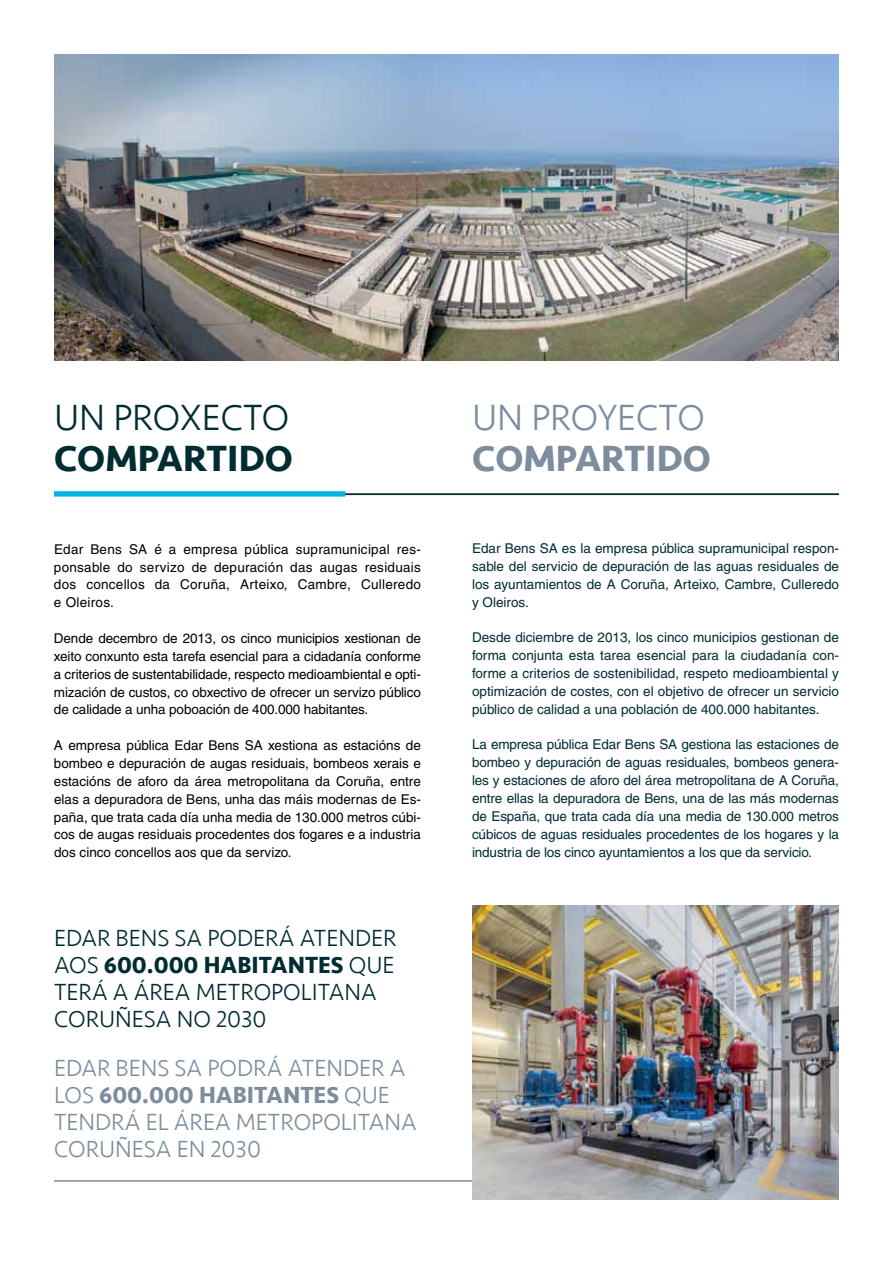
<style>
.page{position:relative;width:893px;height:1263px;background:#fff}
.page>*{position:absolute;margin:0;border:0;box-sizing:border-box;transform-origin:0 0}
.t1{font:300 37.5px "Seravek";color:#002c32}
.t2{font:700 37.5px "Seravek";color:#002c32}
.t3{font:300 37.5px "Seravek";color:#7d8d9e}
.t4{font:700 37.5px "Seravek";color:#7d8d9e}
.t5{font:300 24px/27px "Seravek";color:#7d8d9e}
.t6{font:300 24px/27px "Seravek";color:#002c32}
.t7{font:13.5px/18px "Helvetica";color:#002c32;text-align:justify}
.t8{font:13.5px/18px "Helvetica";color:#000;text-align:justify}
.s1{font-weight:700}
</style>
<div class="page">
<img style="left:54px;top:54px;width:785px;height:306px">
<hr style="left:210px;top:493px;width:629px;height:2px;background:#002c32">
<div style="left:54px;top:491px;width:291px;height:6px;background:#00b1e5"></div>
<hr style="left:54px;top:1180px;width:448px;height:1px;background:#7d8d9e">
<img style="left:472px;top:906px;width:367px;height:293px">
<h1 class="t1" style="left:54px;top:396px;width:233px">UN PROXECTO</h1>
<h1 class="t2" style="left:54px;top:428px;width:240px">COMPARTIDO</h1>
<p class="t8" style="left:54px;top:540px;width:368px">Edar Bens SA é a empresa pública supramunicipal res&shy;ponsable do servizo de depuración das augas residuais dos concellos da Coruña, Arteixo, Cambre, Culleredo e Oleiros.</p>
<p class="t8" style="left:54px;top:629px;width:368px">Dende decembro de 2013, os cinco municipios xestionan de xeito conxunto esta tarefa esencial para a cidadanía conforme a criterios de sustentabilidade, respecto medioambiental e opti&shy;mización de custos, co obxectivo de ofrecer un servizo público de calidade a unha poboación de 400.000 habitantes.</p>
<p class="t8" style="left:54px;top:736px;width:369px">A empresa pública Edar Bens SA xestiona as estacións de bombeo e depuración de augas residuais, bombeos xerais e estacións de aforo da área metropolitana da Coruña, entre elas a depuradora de Bens, unha das máis modernas de Es&shy;paña, que trata cada día unha media de 130.000 metros cúbi&shy;cos de augas residuais procedentes dos fogares e a industria dos cinco concellos aos que da servizo.</p>
<h2 class="t6" style="left:54px;top:924px;width:342px">EDAR BENS SA PODERÁ ATEN DER<br>AOS <span class="s1">600.000 HABITANT</span></h2>
<h2 class="t6" style="left:54px;top:951px;width:342px;text-indent:264px"><span class="s1">ES</span> QUE<br>TERÁ A ÁREA METROPOLITANA<br>CORUÑESA NO 2030</h2>
<h2 class="t5" style="left:54px;top:1055px;width:364px">EDAR BENS SA PODRÁ ATENDER A<br>LOS <span class="s1">600.000 HABITANTES</span> QUE<br>TENDRÁ EL ÁREA METROPOLITANA<br>CORUÑE</h2>
<h2 class="t5" style="left:144px;top:1136px;width:119px">SA EN 2030</h2>
<h1 class="t3" style="left:472px;top:396px;width:231px">UN PROYECTO</h1>
<h1 class="t4" style="left:472px;top:428px;width:240px">COMPARTIDO</h1>
<p class="t7" style="left:472px;top:540px;width:368px">Edar Bens SA es la empresa pública supramunicipal respon&shy;sable del servicio de depuración de las aguas residuales de los ayuntamientos de A Coruña, Arteixo, Cambre, Culleredo y Oleiros.</p>
<p class="t7" style="left:472px;top:629px;width:368px">Desde diciembre de 2013, los cinco municipios gestionan de forma conjunta esta tarea esencial para la ciudadanía con&shy;forme a criterios de sostenibilidad, respeto medioambiental y optimización de costes, con el objetivo de ofrecer un servicio público de calidad a una población de 400.000 habitantes.</p>
<p class="t7" style="left:472px;top:736px;width:368px">La empresa pública Edar Bens SA gestiona las estaciones de bombeo y depuración de aguas residuales, bombeos genera&shy;les y estaciones de aforo del área metropolitana de A Coruña, entre ellas la depuradora de Bens, una de las más modernas de España, que trata cada día una media de 130.000 metros cúbicos de aguas residuales procedentes de los hogares y la industria de los cinco ayuntamientos a los que da servicio.</p>
</div>
